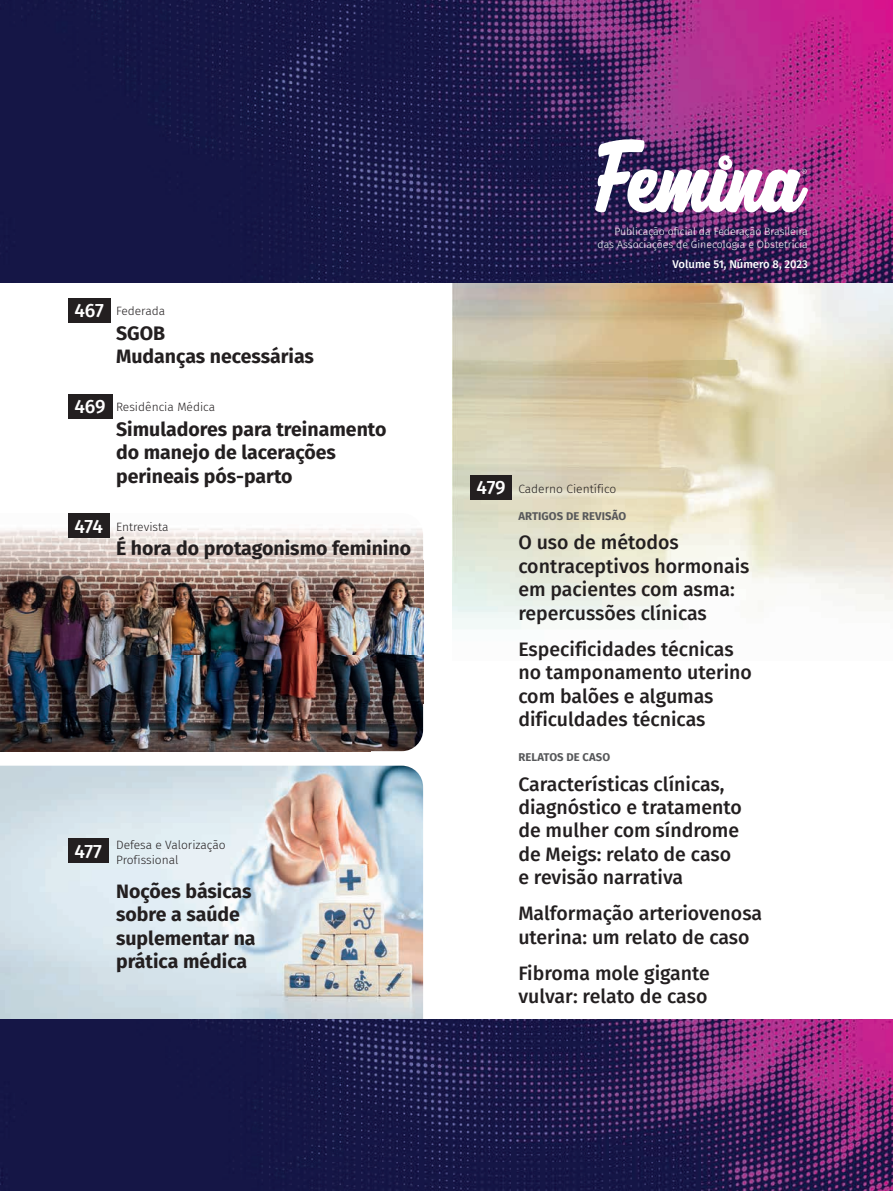
<style>
.page{position:relative;width:893px;height:1191px;background:#fff}
.page>*{position:absolute;margin:0;border:0;box-sizing:border-box;transform-origin:0 0}
.t1{font:500 19.5px/23.4px "Fira Sans";color:#231f20}
.t2{font:700 19.5px/23.4px "Fira Sans";color:#231f20}
.t3{font:500 19.2px "Fira Sans";color:#fff}
.t4{font:300 12px/14.4px "Fira Sans";color:#231f20}
.t5{font:700 11.25px "Fira Sans";letter-spacing:.01em;color:#57585a}
.t6{font:500 11.25px "Fira Sans";color:#fff}
.t7{font:300 10.5px/12.6px "Fira Sans";color:#fff;text-align:right}
.s1{font-weight:500;font-size:19.2px;color:#fff}
</style>
<div class="page">
<img style="left:1px;top:513px;width:422px;height:238px">
<img style="left:1px;top:765px;width:422px;height:254px">
<img style="left:0;top:275px;width:1px;height:751px">
<img style="left:453px;top:283px;width:440px;height:346px">
<img style="left:0;top:0;width:893px;height:283px">
<div style="left:68px;top:394px;width:44px;height:24px;background:#231f20"></div>
<div style="left:68px;top:298px;width:42px;height:24px;background:#231f20"></div>
<div style="left:68px;top:838px;width:40px;height:25px;background:#231f20"></div>
<img style="left:0;top:1019px;width:893px;height:172px">
<svg style="left:595px;top:137px;width:214px;height:81px"></svg>
<div style="left:470px;top:475px;width:42px;height:25px;background:#231f20"></div>
<div style="left:68px;top:514px;width:41px;height:24px;background:#231f20"></div>
<p class="t4" style="left:74px;top:304px;width:92px"><span class="s1">467</span> Federada</p>
<p class="t2" style="left:116px;top:320px;width:199px">SGOB<br>Mudanças necessárias</p>
<p class="t4" style="left:74px;top:400px;width:142px"><span class="s1">469</span> Residência Médica</p>
<p class="t2" style="left:116px;top:416px;width:272px">Simuladores para treinamento do manejo de lacerações perineais pós-parto</p>
<p class="t4" style="left:74px;top:519px;width:96px"><span class="s1">474</span> Entrevista</p>
<p class="t2" style="left:116px;top:535px;width:296px">É hora do protagonismo feminino</p>
<p class="t3" style="left:74px;top:835px;width:29px">477</p>
<p class="t4" style="left:116px;top:837px;width:111px">Defesa e Valorização<br>Profissional</p>
<p class="t2" style="left:116px;top:878px;width:141px">Noções básicas sobre a saúde suplementar na prática médica</p>
<p class="t7" style="left:598px;top:225px;width:212px">Publicação oficial da Federação Brasileira das Associações de Ginecologia e Obstetrícia</p>
<p class="t6" style="left:672px;top:255px;width:137px">Volume 51, Número 8, 2023</p>
<p class="t4" style="left:477px;top:481px;width:141px"><span class="s1">479</span> Caderno Científico</p>
<p class="t5" style="left:518px;top:506px;width:109px">ARTIGOS DE REVISÃO</p>
<p class="t1" style="left:518px;top:530px;width:233px">O uso de métodos contraceptivos hormonais em pacientes com asma: repercussões clínicas</p>
<p class="t1" style="left:518px;top:636px;width:235px">Especificidades técnicas no tamponamento uterino com balões e algumas dificuldades técnicas</p>
<p class="t5" style="left:518px;top:747px;width:93px">RELATOS DE CASO</p>
<p class="t1" style="left:518px;top:771px;width:225px">Características clínicas, diagnóstico e tratamento de mulher com síndrome de Meigs: relato de caso e revisão narrativa</p>
<p class="t1" style="left:518px;top:901px;width:245px">Malformação arteriovenosa uterina: um relato de caso</p>
<p class="t1" style="left:518px;top:960px;width:193px">Fibroma mole gigante vulvar: relato de caso</p>
</div>
